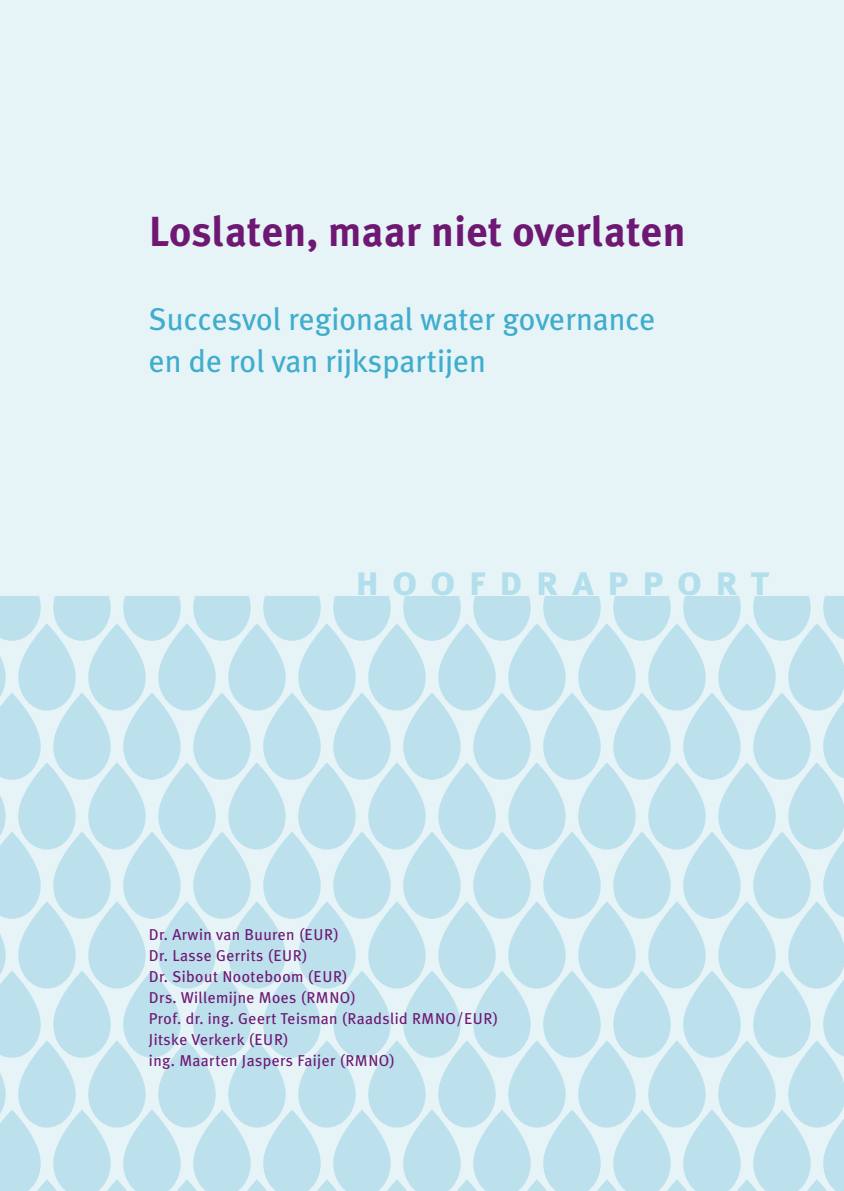
<style>
.page{position:relative;width:844px;height:1191px;background:#fff}
.page>*{position:absolute;margin:0;border:0;box-sizing:border-box;transform-origin:0 0}
.t1{font:700 42px "Meta Plus";letter-spacing:.01em;color:#6e1873}
.t2{font:42px "Meta Plus Bold Caps";letter-spacing:.3em;color:#b3deeb}
.t3{font:31.5px/42px "Meta Plus";color:#40adcc}
.t4{font:15.75px/21px "Meta Plus";letter-spacing:.025em;color:#6e1873}
</style>
<div class="page">
<svg style="left:0;top:595px;width:843px;height:596px;fill:#bce0ec"></svg>
<div style="left:0;top:0;width:843px;height:595px;background:#e6f4f8"></div>
<h1 class="t1" style="left:149px;top:207px;width:538px">Loslaten, maar niet overlaten</h1>
<h2 class="t3" style="left:149px;top:298px;width:508px">Succesvol regionaal water governance en de rol van rijkspartijen</h2>
<h1 class="t2" style="left:355px;top:556px;width:416px">hoofdrapport</h1>
<p class="t4" style="left:149px;top:923px;width:351px">Dr. Arwin van Buuren (EUR)<br>Dr. Lasse Gerrits (EUR)<br>Dr. Sibout Nooteboom (EUR)<br>Drs. Willemijne Moes (RMNO)<br>Prof. dr. ing. Geert Teisman (Raadslid RMNO/EUR)<br>Jitske Verkerk (EUR)<br>ing. Maarten Jaspers Faijer (RMNO)</p>
</div>
